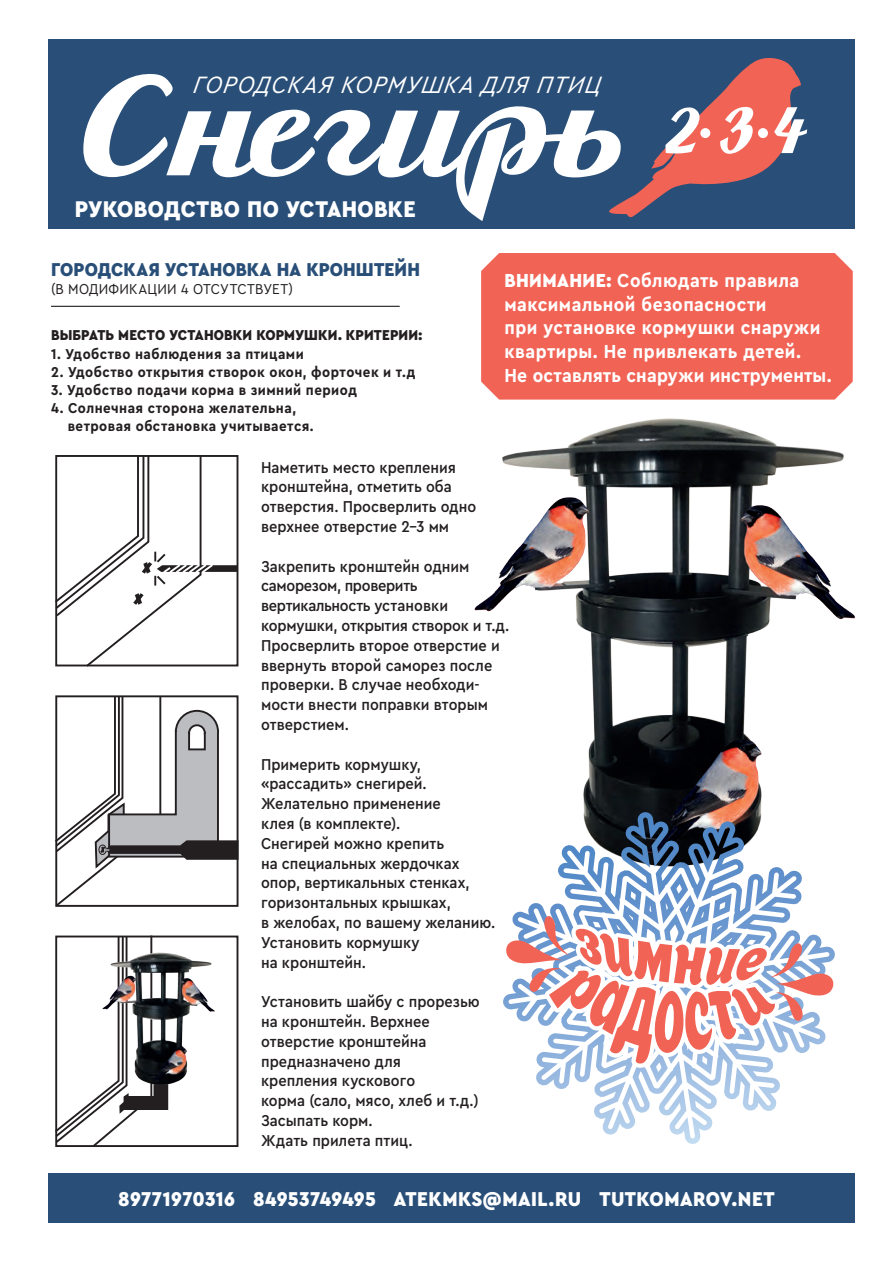
<style>
.page{position:relative;width:893px;height:1263px;background:#fff}
.page>*{position:absolute;margin:0;border:0;box-sizing:border-box;transform-origin:0 0}
.t1{font:178.8px "Arctikascript";color:#fff}
.t2{font:89.1px "Arctikascript";color:#fff}
.t3{font:italic 24.75px "Cera Compact Pro";letter-spacing:.05em;color:#fff}
.t4{font:900 23.85px "Cera Compact Pro";letter-spacing:.015em;color:#fff}
.t5{font:900 21px "Cera Compact Pro";letter-spacing:.015em;color:#fff}
.t6{font:700 19.8px/23.7px "Cera Compact Pro";letter-spacing:.02em;color:#fff}
.t7{font:900 19.5px "Cera Compact Pro";letter-spacing:.005em;color:#294f78}
.t8{font:500 16.5px/19.8px "Cera Compact Pro";color:#231f20}
.t9{font:700 15px/18px "Cera Compact Pro";letter-spacing:.03em;color:#231f20}
.t10{font:900 15px "Cera Compact Pro";letter-spacing:.01em;color:#231f20}
.t11{font:15px "Cera Compact Pro";letter-spacing:.02em;color:#231f20}
.s1{font-weight:900}
</style>
<div class="page">
<div style="left:48px;top:1174px;width:806px;height:49px;background:#294f78"></div>
<div style="left:48px;top:39px;width:806px;height:190px;background:#294f78"></div>
<svg style="left:609px;top:58px;width:192px;height:160px"></svg>
<div style="left:700px;top:128px;width:10px;height:10px;background:#fff;border-radius:50%"></div>
<div style="left:758px;top:128px;width:10px;height:10px;background:#fff;border-radius:50%"></div>
<img style="left:474px;top:418px;width:381px;height:392px">
<div style="left:481px;top:253px;width:372px;height:147px;background:#f16355"></div>
<svg style="left:55px;top:455px;width:182px;height:212px"></svg>
<svg style="left:55px;top:695px;width:183px;height:212px"></svg>
<div style="left:55px;top:935px;width:183px;height:212px;border:2px solid #231f20"></div>
<svg style="left:55px;top:935px;width:113px;height:212px"></svg>
<img style="left:101px;top:950px;width:114px;height:139px">
<svg style="left:503px;top:810px;width:299px;height:334px"></svg>
<svg style="left:506px;top:913px;width:329px;height:155px"></svg>
<hr style="left:51px;top:306px;width:349px;height:1px;background:#231f20">
<h1 class="t1" style="left:81px;top:40px;width:547px">Снегирь</h1>
<h3 class="t3" style="left:192px;top:68px;width:414px">ГОРОД СКАЯ КОРМУШКА ДЛЯ ПТИЦ</h3>
<h3 class="t4" style="left:75px;top:193px;width:342px">РУКОВОДСТВО ПО УСТАНОВКЕ</h3>
<h2 class="t2" style="left:664px;top:86px;width:144px">2 3 4</h2>
<p class="t7" style="left:51px;top:257px;width:370px">ГОРОДСКАЯ УСТАНОВКА НА КРОНШТЕЙН</p>
<p class="t11" style="left:51px;top:279px;width:244px">(В МОДИФИКАЦИИ 4 ОТСУТСТВУЕТ)</p>
<p class="t6" style="left:504px;top:268px;width:329px"><span class="s1">ВНИМАНИЕ:</span> Соблюдать правила максимальной безопасности<br>при установке кормушки снаружи квартиры. Не привлекать детей.<br>Не оставлять снаружи инструменты.</p>
<p class="t10" style="left:51px;top:325px;width:373px">ВЫБРАТЬ МЕСТО УСТАНОВКИ КОРМУШКИ. КРИТЕРИИ:</p>
<p class="t9" style="left:51px;top:345px;width:254px">1. Удобство наблюдения за птицами</p>
<p class="t9" style="left:51px;top:363px;width:366px">2. Удобство открытия створок окон, форточек и т.д</p>
<p class="t9" style="left:51px;top:381px;width:307px">3. Удобство подачи корма в зимний период</p>
<p class="t9" style="left:68px;top:399px;width:248px;text-indent:-17px">4. Солнечная сторона желательна, ветровая обстановка учитывается.</p>
<p class="t8" style="left:261px;top:456px;width:217px">Наметить место крепления кронштейна, отметить оба отверстия. Просверлить одно верхнее отверстие 2-3 мм</p>
<p class="t8" style="left:261px;top:555px;width:250px">Закрепить кронштейн одним саморезом, проверить вертикальность установки кормушки, открытия створок и т.д.<br>Просверлить второе отверстие и ввернуть второй саморез после проверки. В случае необходи&shy;мости внести поправки вторым отверстием.</p>
<p class="t8" style="left:261px;top:753px;width:236px">Примерить кормушку, «рассадить» снегирей.<br>Желательно применение<br>клея (в комплекте).<br>Снегирей можно крепить<br>на специальных жердочках опор, вертикальных стенках, горизонтальных крышках,<br>в желобах, по вашему желанию.<br>Установить кормушку<br>на кронштейн.</p>
<p class="t8" style="left:261px;top:991px;width:220px">Установить шайбу с прорезью на кронштейн. Верхнее отверстие кронштейна предназначено для крепления кускового<br>корма (сало, мясо, хлеб и т.д.)<br>Засыпать корм.<br>Ждать прилета птиц.</p>
<p class="t5" style="left:118px;top:1185px;width:658px">89771970316 84953749495 ATEKMKS@MAIL.RU TUTKOMAROV.NET</p>
</div>
